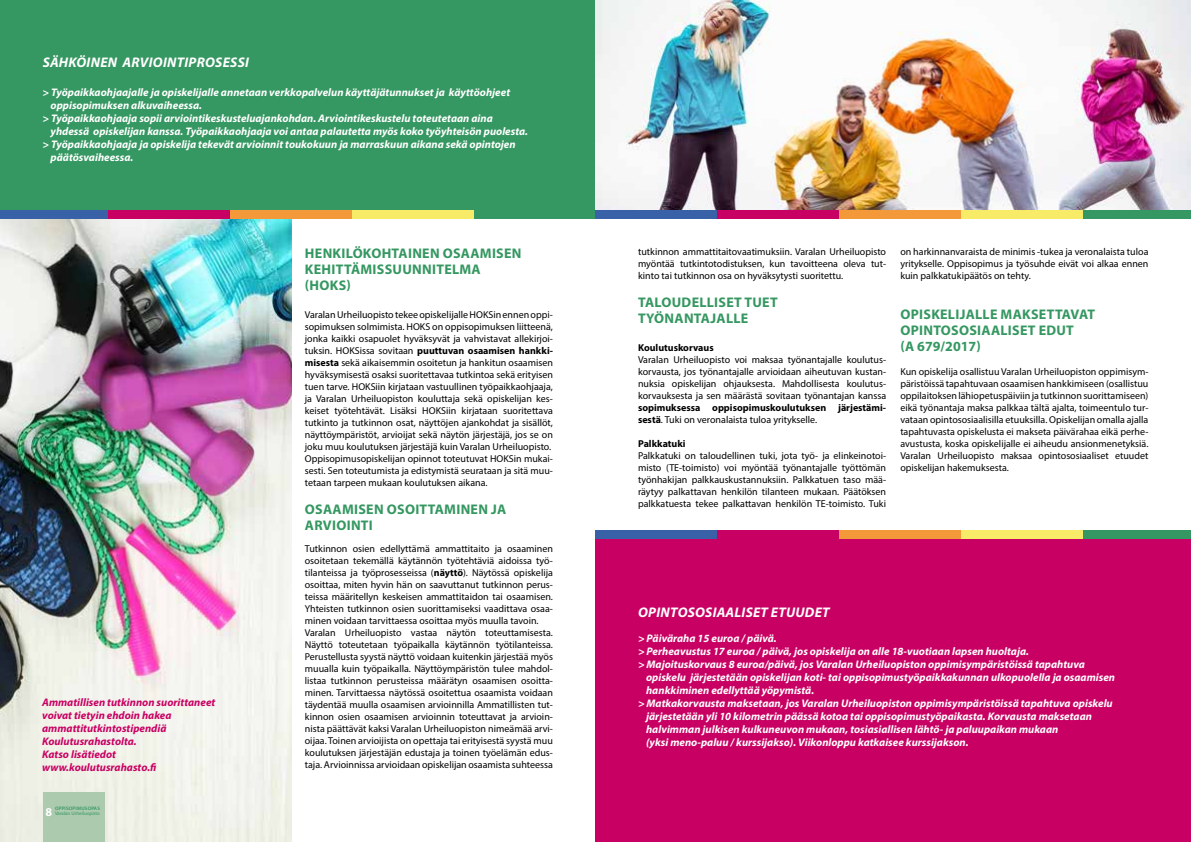
<style>
.page{position:relative;width:1191px;height:842px;background:#fff}
.page>*{position:absolute;margin:0;border:0;box-sizing:border-box;transform-origin:0 0}
.t1{font:700 14px/16px "Myriad Pro";letter-spacing:.02em;color:#359761}
.t2{font:italic 700 14px "Myriad Pro";letter-spacing:.02em;color:#fff}
.t3{font:700 12px "Myriad Pro";color:#fff}
.t4{font:italic 700 11px "Myriad Pro";color:#fff}
.t5{font:italic 700 11px/13px "Myriad Pro";color:#c90063}
.t6{font:10px/12px "Myriad Pro";color:#000;text-align:justify}
.t7{font:700 10px/12px "Myriad Pro";color:#000}
.t8{font:5px "Myriad Pro";color:#359761}
.t9{font:600 5px "Myriad Pro";letter-spacing:.035em;color:#359761}
.s1{font-weight:700}
.s2{font-weight:400}
</style>
<div class="page">
<img style="left:0;top:218px;width:291px;height:624px">
<div style="left:0;top:0;width:595px;height:211px;background:#359761"></div>
<div style="left:595px;top:539px;width:596px;height:303px;background:#c90063"></div>
<div style="left:839px;top:530px;width:122px;height:9px;background:#f3993a"></div>
<div style="left:1083px;top:530px;width:108px;height:9px;background:#359761"></div>
<div style="left:961px;top:530px;width:122px;height:9px;background:#f7eb68"></div>
<div style="left:595px;top:530px;width:122px;height:9px;background:#3861a7"></div>
<div style="left:717px;top:530px;width:122px;height:9px;background:#c90063"></div>
<div style="left:230px;top:210px;width:121px;height:8px;background:#f3993a"></div>
<div style="left:473px;top:210px;width:122px;height:8px;background:#359761"></div>
<div style="left:351px;top:210px;width:122px;height:8px;background:#f7eb68"></div>
<div style="left:0;top:210px;width:108px;height:8px;background:#3861a7"></div>
<div style="left:108px;top:210px;width:122px;height:8px;background:#c90063"></div>
<img style="left:595px;top:0;width:596px;height:210px">
<div style="left:839px;top:210px;width:122px;height:8px;background:#f3993a"></div>
<div style="left:1083px;top:210px;width:108px;height:8px;background:#359761"></div>
<div style="left:961px;top:210px;width:122px;height:8px;background:#f7eb68"></div>
<div style="left:595px;top:210px;width:122px;height:8px;background:#3861a7"></div>
<div style="left:717px;top:210px;width:122px;height:8px;background:#c90063"></div>
<div style="left:43px;top:792px;width:62px;height:50px;background:#abcaae"></div>
<h1 class="t2" style="left:43px;top:53px;width:208px">SÄHKÖINEN ARVIOINTIPROSESSI</h1>
<p class="t4" style="left:43px;top:85px;width:469px">&gt; Työpaikkaohjaajalle ja opiskelijalle annetaan verkkopalvelun käyttäjätunnukset ja käyttöohjeet</p>
<p class="t4" style="left:51px;top:98px;width:153px">oppisopimuksen alkuvaiheessa.</p>
<p class="t4" style="left:43px;top:111px;width:452px">&gt; Työpaikkaohjaaja sopii arviointikeskusteluajankohdan. Arviointikeskustelu toteutetaan aina</p>
<p class="t4" style="left:51px;top:124px;width:479px">yhdessä opiskelijan kanssa. Työpaikkaohjaaja voi antaa palautetta myös koko työyhteisön puolesta.</p>
<p class="t4" style="left:43px;top:137px;width:474px">&gt; Työpaikkaohjaaja ja opiskelija tekevät arvioinnit toukokuun ja marraskuun aikana sekä opintojen</p>
<p class="t4" style="left:51px;top:150px;width:84px">päätösvaiheessa.</p>
<p class="t5" style="left:42px;top:695px;width:175px">Ammatillisen tutkinnon suorittaneet voivat tietyin ehdoin hakea ammattitutkintostipendiä<br>Koulutusrahastolta.<br>Katso lisätiedot www.koulutusrahasto.fi</p>
<p class="t3" style="left:45px;top:804px;width:8px">8</p>
<p class="t9" style="left:55px;top:805px;width:46px">OPPISOPIMUSOPAS</p>
<p class="t8" style="left:55px;top:810px;width:46px">Varalan Urheiluopisto</p>
<h1 class="t1" style="left:305px;top:245px;width:218px">HENKILÖKOHTAINEN OSAAMISEN<br>KEHITTÄMISSUUNNITELMA (HOKS)</h1>
<p class="t6" style="left:305px;top:308px;width:250px;text-align:left">Varalan Urheiluopisto tekee opiskelijalle HOKSin ennen oppi&shy;sopimuksen solmimista. HOKS on oppisopimuksen liitteenä, jonka kaikki osapuolet hyväksyvät ja vahvistavat allekirjoi&shy;tuksin. HOKSissa sovitaan <span class="s1">puuttuvan osaamisen hankki&shy;misesta</span> sekä aikaisemmin osoitetun ja hankitun osaamisen hyväksymisestä osaksi suoritettavaa tutkintoa sekä erityisen tuen tarve. HOKSiin kirjataan vastuullinen työpaikkaohjaaja, ja Varalan Urheiluopiston kouluttaja sekä opiskelijan kes&shy;keiset työtehtävät. Lisäksi HOKSiin kirjataan suoritettava tutkinto ja tutkinnon osat, näyttöjen ajankohdat ja sisällöt, näyttöympäristöt, arvioijat sekä näytön järjestäjä, jos se on joku muu koulutuksen järjestäjä kuin Varalan Urheiluopisto.<br>Oppisopimusopiskelijan opinnot toteutuvat HOKSin mukai&shy;sesti. Sen toteutumista ja edistymistä seurataan ja sitä muu&shy;tetaan tarpeen mukaan koulutuksen aikana.</p>
<h1 class="t1" style="left:305px;top:501px;width:203px">OSAAMISEN OSOITTAMINEN JA<br>ARVIOINTI</h1>
<p class="t6" style="left:305px;top:542px;width:250px;text-align:left">Tutkinnon osien edellyttämä ammattitaito ja osaaminen osoitetaan tekemällä käytännön työtehtäviä aidoissa työ&shy;tilanteissa ja työprosesseissa (<span class="s1">näyttö</span>). Näytössä opiskelija osoittaa, miten hyvin hän on saavuttanut tutkinnon perus&shy;teissa määritellyn keskeisen ammattitaidon tai osaamisen.<br>Yhteisten tutkinnon osien suorittamiseksi vaadittava osaa&shy;minen voidaan tarvittaessa osoittaa myös muulla tavoin.<br>Varalan Urheiluopisto vastaa näytön toteuttamisesta.<br>Näyttö toteutetaan työpaikalla käytännön työtilanteissa.<br>Perustellusta syystä näyttö voidaan kuitenkin järjestää myös muualla kuin työpaikalla. Näyttöympäristön tulee mahdol&shy;listaa tutkinnon perusteissa määrätyn osaamisen osoitta&shy;minen. Tarvittaessa näytössä osoitettua osaamista voidaan täydentää muulla osaamisen arvioinnilla Ammatillisten tut&shy;kinnon osien osaamisen arvioinnin toteuttavat ja arvioin&shy;nista päättävät kaksi Varalan Urheiluopiston nimeämää arvi&shy;oijaa. Toinen arvioijista on opettaja tai erityisestä syystä muu koulutuksen järjestäjän edustaja ja toinen työelämän edus&shy;taja. Arvioinnissa arvioidaan opiskelijan osaamista suhteessa</p>
<p class="t6" style="left:638px;top:245px;width:250px">tutkinnon ammattitaitovaatimuksiin. Varalan Urheiluopisto myöntää tutkintotodistuksen, kun tavoitteena oleva tut&shy;kinto tai tutkinnon osa on hyväksytysti suoritettu.</p>
<h1 class="t1" style="left:638px;top:294px;width:141px">TALOUDELLISET TUET<br>TYÖNANTAJALLE</h1>
<p class="t7" style="left:638px;top:341px;width:77px">Koulutuskorvaus</p>
<p class="t6" style="left:638px;top:353px;width:250px">Varalan Urheiluopisto voi maksaa työnantajalle koulutus&shy;korvausta, jos työnantajalle arvioidaan aiheutuvan kustan&shy;nuksia opiskelijan ohjauksesta. Mahdollisesta koulutus&shy;korvauksesta ja sen määrästä sovitaan työnantajan kanssa</p>
<p class="t7" style="left:638px;top:401px;width:250px">sopimuksessa oppisopimuskoulutuksen järjestämi&shy;sestä<span class="s2">. Tuki on veronalaista tuloa yritykselle.</span></p>
<p class="t7" style="left:638px;top:437px;width:49px">Palkkatuki</p>
<p class="t6" style="left:638px;top:449px;width:250px">Palkkatuki on taloudellinen tuki, jota työ- ja elinkeinotoi&shy;misto (TE-toimisto) voi myöntää työnantajalle työttömän työnhakijan palkkauskustannuksiin. Palkkatuen taso mää&shy;räytyy palkattavan henkilön tilanteen mukaan. Päätöksen palkkatuesta tekee palkattavan henkilön TE-toimisto. Tuki</p>
<p class="t6" style="left:900px;top:245px;width:250px">on harkinnanvaraista de minimis -tukea ja veronalaista tuloa yritykselle. Oppisopimus ja työsuhde eivät voi alkaa ennen kuin palkkatukipäätös on tehty.</p>
<h1 class="t1" style="left:900px;top:306px;width:196px">OPISKELIJALLE MAKSETTAVAT<br>OPINTOSOSIAALISET EDUT<br>(A 679/2017)</h1>
<p class="t6" style="left:900px;top:365px;width:250px">Kun opiskelija osallistuu Varalan Urheiluopiston oppimisym&shy;päristöissä tapahtuvaan osaamisen hankkimiseen (osallistuu oppilaitoksen lähiopetuspäiviin ja tutkinnon suorittamiseen) eikä työnantaja maksa palkkaa tältä ajalta, toimeentulo tur&shy;vataan opintososiaalisilla etuuksilla. Opiskelijan omalla ajalla tapahtuvasta opiskelusta ei makseta päivärahaa eikä perhe&shy;avustusta, koska opiskelijalle ei aiheudu ansionmenetyksiä.<br>Varalan Urheiluopisto maksaa opintososiaaliset etuudet opiskelijan hakemuksesta.</p>
<h1 class="t2" style="left:638px;top:603px;width:193px">OPINTOSOSIAALISET ETUUDET</h1>
<p class="t4" style="left:638px;top:631px;width:140px">&gt; Päiväraha 15 euroa / päivä.</p>
<p class="t4" style="left:638px;top:644px;width:392px">&gt; Perheavustus 17 euroa / päivä, jos opiskelija on alle 18-vuotiaan lapsen huoltaja.</p>
<p class="t4" style="left:638px;top:657px;width:448px">&gt; Majoituskorvaus 8 euroa/päivä, jos Varalan Urheiluopiston oppimisympäristöissä tapahtuva</p>
<p class="t4" style="left:646px;top:670px;width:470px">opiskelu järjestetään opiskelijan koti- tai oppisopimustyöpaikkakunnan ulkopuolella ja osaamisen</p>
<p class="t4" style="left:646px;top:683px;width:170px">hankkiminen edellyttää yöpymistä.</p>
<p class="t4" style="left:638px;top:696px;width:476px">&gt; Matkakorvausta maksetaan, jos Varalan Urheiluopiston oppimisympäristöissä tapahtuva opiskelu</p>
<p class="t4" style="left:646px;top:709px;width:447px">järjestetään yli 10 kilometrin päässä kotoa tai oppisopimustyöpaikasta. Korvausta maksetaan</p>
<p class="t4" style="left:646px;top:722px;width:414px">halvimman julkisen kulkuneuvon mukaan, tosiasiallisen lähtö- ja paluupaikan mukaan</p>
<p class="t4" style="left:646px;top:735px;width:324px">(yksi meno-paluu / kurssijakso). Viikonloppu katkaisee kurssijakson.</p>
</div>
